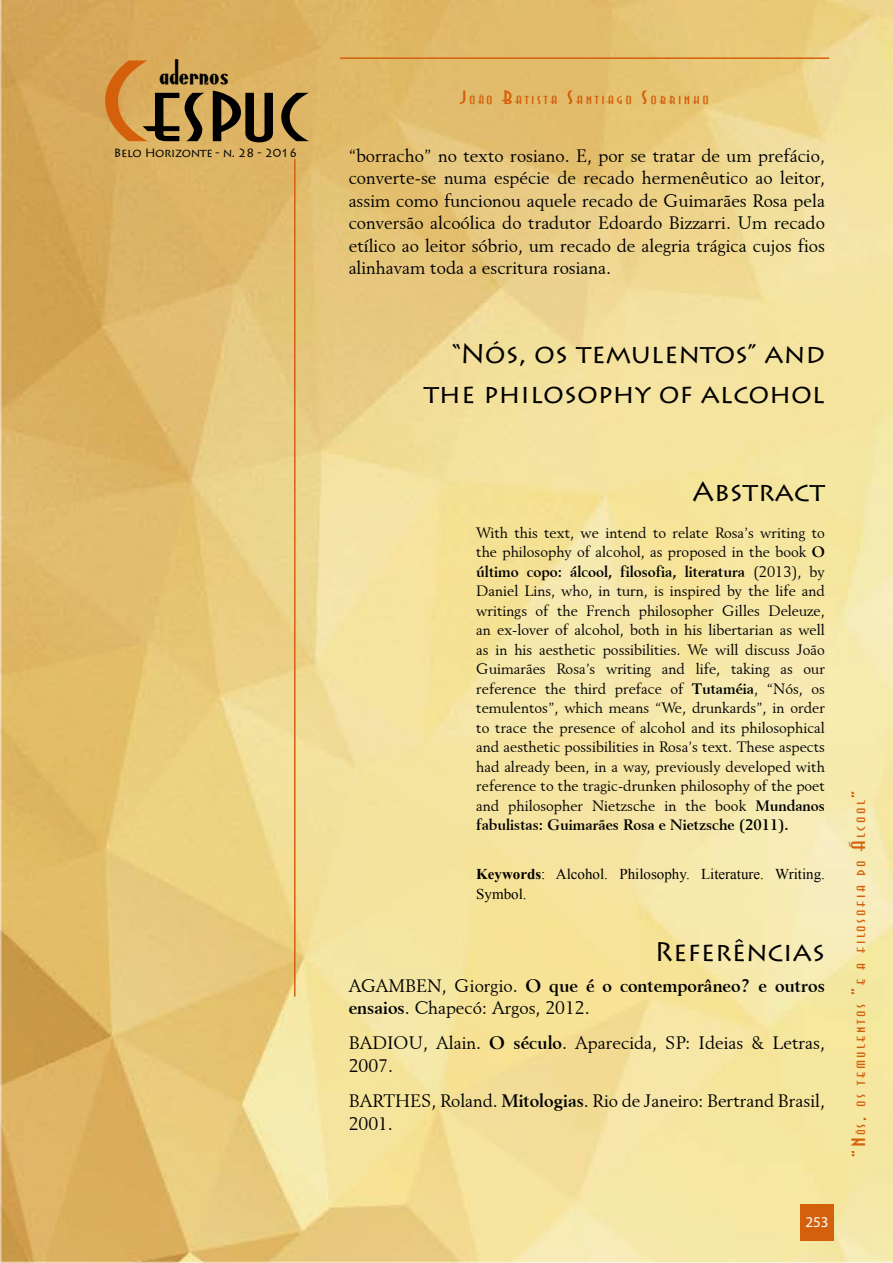
<style>
.page{position:relative;width:893px;height:1263px;background:#fff}
.page>*{position:absolute;margin:0;border:0;box-sizing:border-box;transform-origin:0 0}
.t1{font:expanded 108px "Asia";color:#000}
.t2{font:30px "Anchor Steam NF";color:#000}
.t3{font:27px/40.5px "Lithos Pro";color:#000;text-align:right}
.t4{font:18px/22.5px "Revival 565 BT";color:#000}
.t5{font:expanded 18px "Asia";letter-spacing:.14em;color:#d3600c}
.t6{font:expanded 18px "Asia";letter-spacing:.14em;color:#d4600c}
.t7{font:15px/19.5px "Revival 565 BT";color:#000;text-align:justify}
.t8{font:15px/19.5px "Times New Roman";color:#000}
.t9{font:15px "Myriad Pro";color:#fff}
.t10{font:12px "Lithos Pro";letter-spacing:-.03em;color:#000}
.s1{color:#d4600c}
.s2{font-size:10.5px}
.s3{font-weight:700}
</style>
<div class="page">
<img style="left:0;top:0;width:893px;height:1263px">
<div style="left:800px;top:1203px;width:34px;height:37px;background:#d4600c"></div>
<hr style="left:294px;top:159px;width:2px;height:837px;background:#d4600c">
<hr style="left:340px;top:57px;width:489px;height:2px;background:#d4600c">
<h2 class="t2" style="left:159px;top:51px;width:71px">adernos</h2>
<h1 class="t1" style="left:101px;top:42px;width:208px"><span class="s1">C</span>espuc</h1>
<p class="t10" style="left:114px;top:146px;width:185px">Belo Horizonte - n. 28 - 2016</p>
<p class="t4" style="left:349px;top:144px;width:478px;text-align:justify">“borracho” no texto rosiano. E, por se tratar de um prefácio, converte-se numa espécie de recado hermenêutico ao leitor, assim como funcionou aquele recado de Guimarães Rosa pela conversão alcoólica do tradutor Edoardo Bizzarri. Um recado etílico ao leitor sóbrio, um recado de alegria trágica cujos fios alinhavam toda a escritura rosiana.</p>
<p class="t6" style="left:460px;top:88px;width:250px">Jo<span class="s2">ã</span>o Batista Santiago Sobrinho</p>
<h3 class="t3" style="left:424px;top:333px;width:403px">“Nós, os temulentos” and the philosophy of alcohol</h3>
<h3 class="t3" style="left:693px;top:472px;width:134px">Abstract</h3>
<p class="t7" style="left:476px;top:522px;width:350px">With this text, we intend to relate Rosa’s writing to the philosophy of alcohol, as proposed in the book <span class="s3">O último copo: álcool, filosofia, literatura</span> (2013), by Daniel Lins, who, in turn, is inspired by the life and writings of the French philosopher Gilles Deleuze, an ex-lover of alcohol, both in his libertarian as well as in his aesthetic possibilities. We will discuss João Guimarães Rosa’s writing and life, taking as our reference the third preface of <span class="s3">Tutaméia</span>, “Nós, os temulentos”, which means “We, drunkards”, in order to trace the presence of alcohol and its philosophical and aesthetic possibilities in Rosa’s text. These aspects had already been, in a way, previously developed with reference to the tragic-drunken philosophy of the poet and philosopher Nietzsche in the book <span class="s3">Mundanos fabulistas: Guimarães Rosa e Nietzsche (2011).</span></p>
<p class="t8" style="left:476px;top:864px;width:350px"><span class="s3">Keywords</span>: Alcohol. Philosophy. Literature. Writing.<br>Symbol.</p>
<h3 class="t3" style="left:655px;top:931px;width:172px">Referências</h3>
<p class="t4" style="left:349px;top:974px;width:478px">AGAMBEN, Giorgio. <span class="s3">O que é o contemporâneo? e outros ensaios</span>. Chapecó: Argos, 2012.</p>
<p class="t4" style="left:349px;top:1032px;width:478px">BADIOU, Alain. <span class="s3">O século</span>. Aparecida, SP: Ideias &amp; Letras,<br>2007.</p>
<p class="t4" style="left:349px;top:1089px;width:478px">BARTHES, Roland. <span class="s3">Mitologias</span>. Rio de Janeiro: Bertrand Brasil,<br>2001.</p>
<p class="t5" style="left:849px;top:1157px;width:367px;rotate:-90deg">“N<span class="s2">ó</span>s, os temulentos ”e a filosofia do álcool”</p>
<p class="t9" style="left:805px;top:1213px;width:25px">253</p>
</div>
